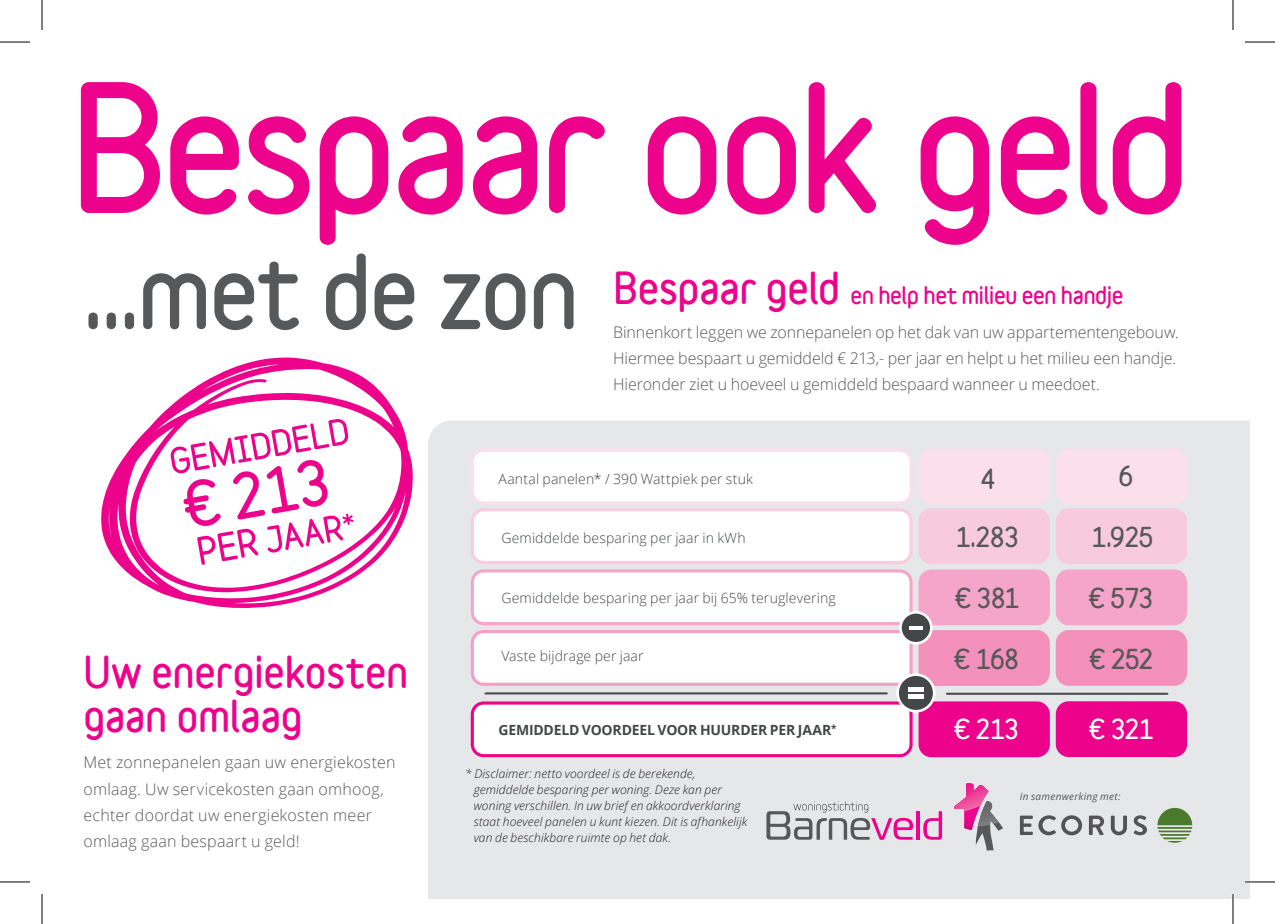
<style>
.page{position:relative;width:1275px;height:924px;background:#fff}
.page>*{position:absolute;margin:0;border:0;box-sizing:border-box;transform-origin:0 0}
.t1{font:900 159.4px "Variable";letter-spacing:-.035em;color:#ed028c}
.t2{font:900 92.2px "Variable";letter-spacing:-.02em;color:#57585a}
.t3{font:900 56px "Variable";color:#ed028c}
.t4{font:900 40px/44px "Variable";color:#ed028c}
.t5{font:900 24.8px "Variable";letter-spacing:-.035em;color:#57585a}
.t6{font:900 24.8px "Variable";letter-spacing:-.04em;color:#fff}
.t7{font:900 22px "Variable";letter-spacing:-.01em;color:#ed028c}
.t8{font:300 16px/26px "Open Sans";color:#57585a}
.t9{font:300 14px "Open Sans";letter-spacing:.01em;color:#444747}
.t10{font:700 14px "Open Sans";letter-spacing:-.015em;color:#444747}
.t11{font:italic 300 12px/16px "Open Sans";letter-spacing:.005em;color:#231f20}
.t12{font:italic 10px "Open Sans";letter-spacing:.025em;color:#57585a}
.s1{font-size:40px}
</style>
<div class="page">
<svg style="left:101px;top:357px;width:312px;height:251px"></svg>
<div style="left:428px;top:420px;width:822px;height:478px;background:#e6e7e9"></div>
<svg style="left:197px;top:513px;width:156px;height:51px"></svg>
<svg style="left:171px;top:418px;width:177px;height:55px"></svg>
<svg style="left:1110px;top:815px;width:17px;height:19px"></svg>
<svg style="left:1133px;top:815px;width:14px;height:19px"></svg>
<svg style="left:1020px;top:815px;width:12px;height:19px"></svg>
<svg style="left:1038px;top:815px;width:44px;height:19px"></svg>
<svg style="left:1089px;top:815px;width:15px;height:19px"></svg>
<svg style="left:1157px;top:807px;width:35px;height:35px"></svg>
<hr style="left:916px;top:810px;width:4px;height:29px;background:#ed028c">
<svg style="left:923px;top:810px;width:19px;height:29px"></svg>
<svg style="left:766px;top:801px;width:147px;height:38px;background:#c9bcc6"></svg>
<svg style="left:953px;top:782px;width:50px;height:68px;background:#ccccce"></svg>
<img style="left:964px;top:811px;width:24px;height:18px">
<img style="left:954px;top:782px;width:34px;height:29px">
<div style="left:472px;top:509px;width:439px;height:53px;background:#fff;border-radius:11px"></div>
<div style="left:471px;top:508px;width:441px;height:55px;border:3px solid #f9ccdf;border-radius:11px"></div>
<div style="left:472px;top:631px;width:439px;height:53px;background:#fff;border-radius:11px"></div>
<div style="left:471px;top:629px;width:441px;height:56px;border:3px solid #f49fc5;border-radius:11px"></div>
<div style="left:472px;top:450px;width:439px;height:52px;background:#fff;border-radius:11px"></div>
<div style="left:471px;top:448px;width:441px;height:56px;border:3px solid #fbdfeb;border-radius:11px"></div>
<div style="left:472px;top:570px;width:439px;height:53px;background:#fff;border-radius:11px"></div>
<div style="left:471px;top:569px;width:441px;height:56px;border:3px solid #f5a5c9;border-radius:11px"></div>
<div style="left:472px;top:702px;width:439px;height:53px;background:#fff;border-radius:11px"></div>
<div style="left:471px;top:701px;width:441px;height:55px;border:3px solid #ed028c;border-radius:11px"></div>
<div style="left:1057px;top:450px;width:128px;height:52px;background:#fbdfeb;border-radius:11px"></div>
<div style="left:1055px;top:448px;width:132px;height:56px;border:3px solid #fbdfeb;border-radius:11px"></div>
<div style="left:1057px;top:702px;width:128px;height:53px;background:#ed028c;border-radius:11px"></div>
<div style="left:1055px;top:701px;width:132px;height:55px;border:3px solid #ed028c;border-radius:11px"></div>
<div style="left:1057px;top:570px;width:128px;height:53px;background:#f5a5c9;border-radius:11px"></div>
<div style="left:1055px;top:569px;width:132px;height:56px;border:3px solid #f5a5c9;border-radius:11px"></div>
<div style="left:1057px;top:509px;width:128px;height:53px;background:#f8cade;border-radius:11px"></div>
<div style="left:1055px;top:508px;width:132px;height:55px;border:3px solid #f8cade;border-radius:11px"></div>
<div style="left:1057px;top:631px;width:128px;height:53px;background:#f390bc;border-radius:11px"></div>
<div style="left:1055px;top:629px;width:132px;height:56px;border:3px solid #f391bd;border-radius:11px"></div>
<div style="left:920px;top:450px;width:128px;height:53px;background:#fbdfeb;border-radius:11px"></div>
<div style="left:918px;top:448px;width:132px;height:56px;border:3px solid #fbdfeb;border-radius:11px"></div>
<div style="left:920px;top:702px;width:128px;height:53px;background:#ed028c;border-radius:11px"></div>
<div style="left:918px;top:701px;width:132px;height:55px;border:3px solid #ed028c;border-radius:11px"></div>
<div style="left:920px;top:570px;width:128px;height:53px;background:#f5a5c9;border-radius:11px"></div>
<div style="left:918px;top:569px;width:132px;height:56px;border:3px solid #f5a5c9;border-radius:11px"></div>
<div style="left:920px;top:509px;width:128px;height:53px;background:#f8cade;border-radius:11px"></div>
<div style="left:918px;top:508px;width:132px;height:56px;border:3px solid #f8cade;border-radius:11px"></div>
<div style="left:920px;top:631px;width:128px;height:53px;background:#f390bc;border-radius:11px"></div>
<div style="left:918px;top:629px;width:132px;height:56px;border:3px solid #f391bd;border-radius:11px"></div>
<svg style="left:897px;top:674px;width:37px;height:37px"></svg>
<div style="left:896px;top:673px;width:39px;height:39px;border:3px solid #fff;border-radius:50%"></div>
<div style="left:908px;top:686px;width:16px;height:5px;background:#fff"></div>
<hr style="left:908px;top:694px;width:16px;height:4px;background:#fff">
<hr style="left:485px;top:692px;width:402px;height:2px;background:#444747">
<div style="left:900px;top:612px;width:31px;height:31px;background:#444747;border-radius:50%"></div>
<div style="left:899px;top:610px;width:33px;height:34px;border:3px solid #fff;border-radius:50%"></div>
<svg style="left:909px;top:626px;width:13px;height:3px"></svg>
<hr style="left:947px;top:692px;width:220px;height:2px;background:#444747">
<hr style="left:1245px;top:880px;width:30px;height:2px;background:#fff">
<hr style="left:1231px;top:893px;width:3px;height:30px;background:#fff">
<hr style="left:0;top:42px;width:30px;height:1px;background:#000">
<hr style="left:1245px;top:42px;width:30px;height:1px;background:#000">
<hr style="left:0;top:881px;width:30px;height:1px;background:#000">
<hr style="left:1245px;top:881px;width:30px;height:1px;background:#000">
<hr style="left:42px;top:0;width:1px;height:30px;background:#000">
<hr style="left:42px;top:893px;width:1px;height:30px;background:#000">
<hr style="left:1232px;top:0;width:1px;height:30px;background:#000">
<hr style="left:1232px;top:893px;width:1px;height:30px;background:#000">
<h1 class="t1" style="left:69px;top:43px;width:1124px">Bespaar ook geld</h1>
<h2 class="t2" style="left:83px;top:231px;width:497px">...met de zon</h2>
<h3 class="t7" style="left:613px;top:280px;width:512px"><span class="s1">Bespaar geld</span> en help het milieu een handje</h3>
<p class="t8" style="left:613px;top:318px;width:567px">Binnenkort leggen we zonnepanelen op het dak van uw appartementengebouw.<br>Hiermee bespaart u gemiddeld € 213,- per jaar en helpt u het milieu een handje.<br>Hieronder ziet u hoeveel u gemiddeld bespaard wanneer u meedoet.</p>
<h3 class="t3" style="left:177px;top:470px;width:150px;rotate:-10deg">€ 213</h3>
<h3 class="t4" style="left:83px;top:649px;width:326px">Uw energiekosten gaan omlaag</h3>
<p class="t8" style="left:83px;top:748px;width:314px">Met zonnepanelen gaan uw energiekosten omlaag. Uw servicekosten gaan omhoog, echter doordat uw energiekosten meer omlaag gaan bespaart u geld!</p>
<p class="t9" style="left:498px;top:469px;width:256px">Aantal panelen* / 390 Wattpiek per stuk</p>
<p class="t9" style="left:501px;top:527px;width:246px">Gemiddelde besparing per jaar in kWh</p>
<p class="t9" style="left:501px;top:587px;width:336px">Gemiddelde besparing per jaar bij 65% teruglevering</p>
<p class="t9" style="left:501px;top:646px;width:144px">Vaste bijdrage per jaar</p>
<p class="t10" style="left:498px;top:719px;width:340px">GEMIDDELD VOORDEEL VOOR HUURDER PER JAAR<sup>*</sup></p>
<p class="t11" style="left:474px;top:764px;width:275px;text-indent:-9px">* Disclaimer: netto voordeel is de berekende, gemiddelde besparing per woning. Deze kan per woning verschillen. In uw brief en akkoordverklaring staat hoeveel panelen u kunt kiezen. Dit is afhankelijk van de beschikbare ruimte op het dak.</p>
<h3 class="t5" style="left:980px;top:463px;width:17px">4</h3>
<h3 class="t5" style="left:1118px;top:459px;width:17px">6</h3>
<h3 class="t5" style="left:955px;top:520px;width:65px">1.283</h3>
<h3 class="t5" style="left:1091px;top:520px;width:64px">1.925</h3>
<h3 class="t5" style="left:955px;top:581px;width:66px">€ 381</h3>
<h3 class="t5" style="left:1088px;top:581px;width:66px">€ 573</h3>
<h3 class="t5" style="left:954px;top:642px;width:67px">€ 168</h3>
<h3 class="t5" style="left:1089px;top:642px;width:66px">€ 252</h3>
<h3 class="t6" style="left:954px;top:712px;width:67px">€ 213</h3>
<h3 class="t6" style="left:1089px;top:712px;width:66px">€ 321</h3>
<p class="t12" style="left:1019px;top:789px;width:103px">In samenwerking met:</p>
</div>
